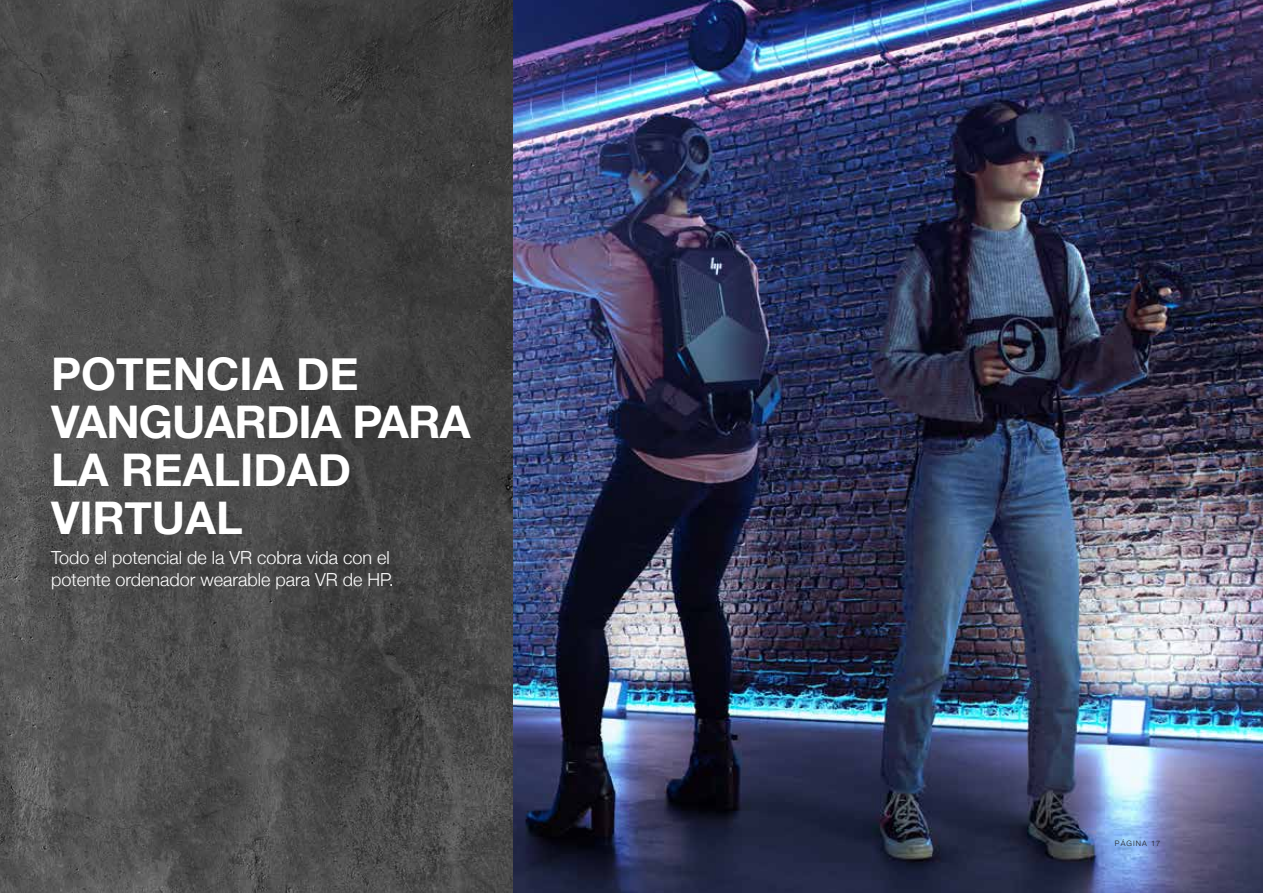
<style>
.page{position:relative;width:1263px;height:893px;background:#fff}
.page>*{position:absolute;margin:0;border:0;box-sizing:border-box;transform-origin:0 0}
.t1{font:700 45px/48px "Helvetica Neue";color:#fff}
.Body_-_Title_page{font:300 18px/21.6px "Helvetica Neue";color:#fff}
.t2{font:300 7.5px "Helvetica Neue";letter-spacing:.14em;color:#231f20}
</style>
<div class="page">
<img style="left:512px;top:0;width:751px;height:893px">
<img style="left:0;top:0;width:512px;height:893px">
<p class="t1" style="left:51px;top:351px;width:421px">POTENCIA DE<br>VANGUARDIA PARA<br>LA REALIDAD<br>VIRTUAL</p>
<p class="Body_-_Title_page" style="left:51px;top:546px;width:344px">Todo el potencial de la VR cobra vida con el potente ordenador wearable para VR de HP.</p>
<p class="t2" style="left:1115px;top:837px;width:47px">PÁGINA 17</p>
</div>
